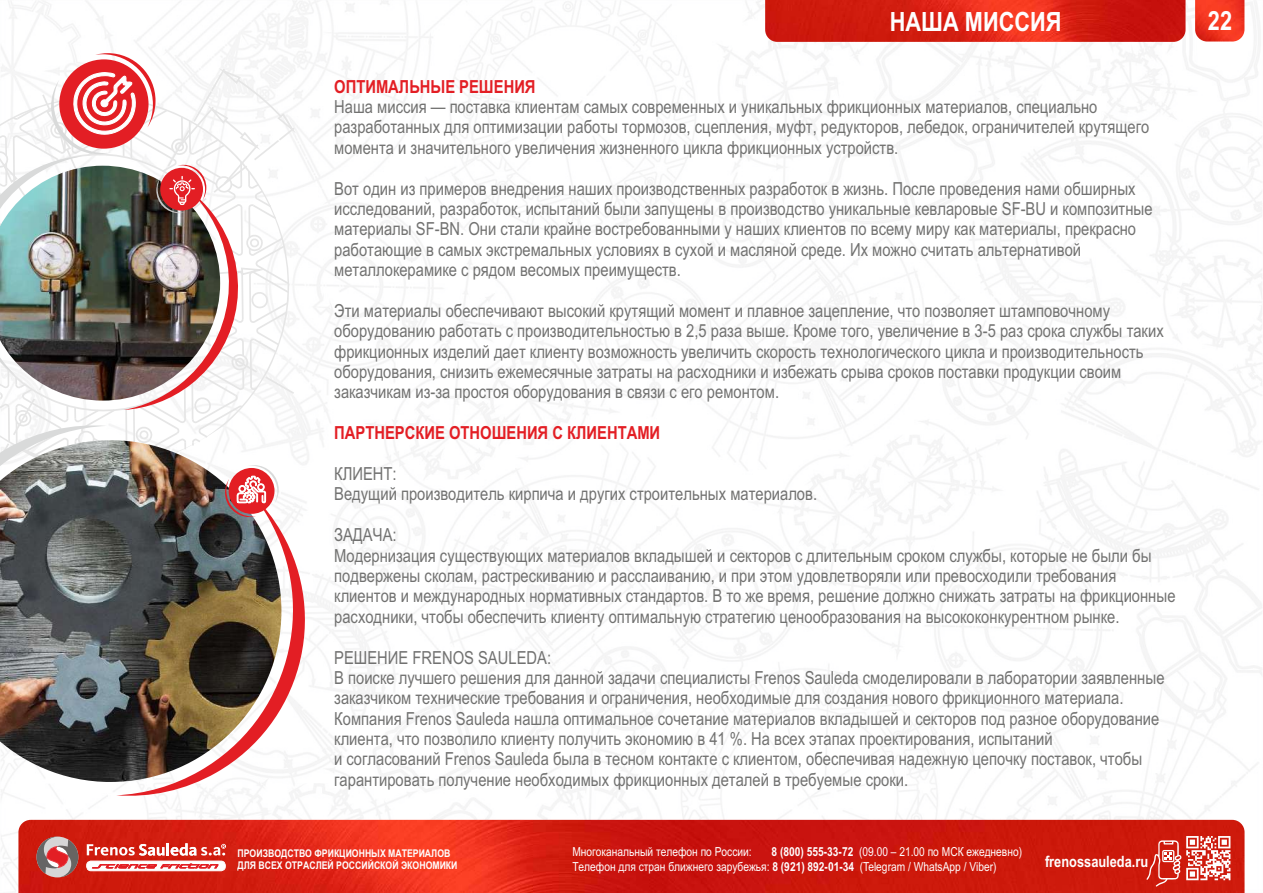
<style>
.page{position:relative;width:1263px;height:893px;background:#fff}
.page>*{position:absolute;margin:0;border:0;box-sizing:border-box;transform-origin:0 0}
.t1{font:700 26.55px "Arial Narrow";color:#fefefe}
.t2{font:18px/20.4px "Arial Narrow";color:#727271}
.t3{font:700 18px "Arial Narrow";color:#e31e24}
.t4{font:700 15.6px "Arial Narrow";color:#fefefe}
.t5{font:12.45px/14.2px "Arial Narrow";color:#fefefe}
.t6{font:700 10.65px/12.1px "Arial Narrow";color:#fefefe}
.s1{font-weight:700}
</style>
<div class="page">
<img style="left:765px;top:0;width:420px;height:42px">
<img style="left:18px;top:820px;width:1226px;height:73px">
<svg style="left:86px;top:843px;width:140px;height:28px"></svg>
<svg style="left:36px;top:836px;width:42px;height:41px;background:#b6716f"></svg>
<svg style="left:1146px;top:836px;width:84px;height:51px"></svg>
<svg style="left:116px;top:498px;width:214px;height:300px"></svg>
<img style="left:0;top:726px;width:281px;height:56px">
<img style="left:0;top:53px;width:299px;height:673px">
<img style="left:1195px;top:0;width:49px;height:42px">
<h1 class="t1" style="left:890px;top:11px;width:173px">НАША МИССИЯ</h1>
<p class="t3" style="left:334px;top:79px;width:203px">ОПТИМАЛЬНЫЕ РЕШЕНИЯ</p>
<p class="t2" style="left:334px;top:98px;width:817px">Наша миссия — поставка клиентам самых современных и уникальных фрикционных материалов, специально разработанных для оптимизации работы тормозов, сцепления, муфт, редукторов, лебедок, ограничителей крутящего момента и значительного увеличения жизненного цикла фрикционных устройств.</p>
<p class="t2" style="left:334px;top:180px;width:820px">Вот один из примеров внедрения наших производственных разработок в жизнь. После проведения нами обширных исследований, разработок, испытаний были запущены в производство уникальные кевларовые SF-BU и композитные материалы SF-BN. Они стали крайне востребованными у наших клиентов по всему миру как материалы, прекрасно работающие в самых экстремальных условиях в сухой и масляной среде. Их можно считать альтернативой металлокерамике с рядом весомых преимуществ.</p>
<p class="t2" style="left:334px;top:302px;width:831px">Эти материалы обеспечивают высокий крутящий момент и плавное зацепление, что позволяет штамповочному оборудованию работать с производительностью в 2,5 раза выше. Кроме того, увеличение в 3-5 раз срока службы таких фрикционных изделий дает клиенту возможность увеличить скорость технологического цикла и производительность оборудования, снизить ежемесячные затраты на расходники и избежать срыва сроков поставки продукции своим заказчикам из-за простоя оборудования в связи с его ремонтом.</p>
<p class="t3" style="left:334px;top:426px;width:327px">ПАРТНЕРСКИЕ ОТНОШЕНИЯ С КЛИЕНТАМИ</p>
<p class="t2" style="left:334px;top:465px;width:484px">КЛИЕНТ:<br>Ведущий производитель кирпича и других строительных материалов.</p>
<p class="t2" style="left:334px;top:526px;width:843px">ЗАДАЧА:<br>Модернизация существующих материалов вкладышей и секторов с длительным сроком службы, которые не были бы подвержены сколам, растрескиванию и расслаиванию, и при этом удовлетворяли или превосходили требования клиентов и международных нормативных стандартов. В то же время, решение должно снижать затраты на фрикционные расходники, чтобы обеспечить клиенту оптимальную стратегию ценообразования на высококонкурентном рынке.</p>
<p class="t2" style="left:334px;top:649px;width:832px">РЕШЕНИЕ FRENOS SAULEDA:<br>В поиске лучшего решения для данной задачи специалисты Frenos Sauleda смоделировали в лаборатории заявленные заказчиком технические требования и ограничения, необходимые для создания нового фрикционного материала.<br>Компания Frenos Sauleda нашла оптимальное сочетание материалов вкладышей и секторов под разное оборудование клиента, что позволило клиенту получить экономию в 41 %. На всех этапах проектирования, испытаний<br>и согласований Frenos Sauleda была в тесном контакте с клиентом, обеспечивая надежную цепочку поставок, чтобы гарантировать получение необходимых фрикционных деталей в требуемые сроки.</p>
<p class="t6" style="left:238px;top:848px;width:221px">ПРОИЗВОДСТВО ФРИКЦИОННЫХ МАТЕРИАЛОВ<br>ДЛЯ ВСЕХ ОТРАСЛЕЙ РОССИЙСКОЙ ЭКОНОМИКИ</p>
<p class="t5" style="left:572px;top:846px;width:451px;text-indent:199px"><span class="s1">8 (800) 555-33-72</span> (09.00 – 21.00 по МСК ежедневно)<br>Телефон для стран ближнего зарубежья: <span class="s1">8 (921) 892-01-34</span> (Telegram / WhatsApp / Viber)</p>
<p class="t4" style="left:1045px;top:855px;width:105px">frenossauleda.ru</p>
<p class="t5" style="left:572px;top:846px;width:181px">Многоканальный телефон по России:</p>
<h1 class="t1" style="left:1208px;top:11px;width:26px">22</h1>
</div>
